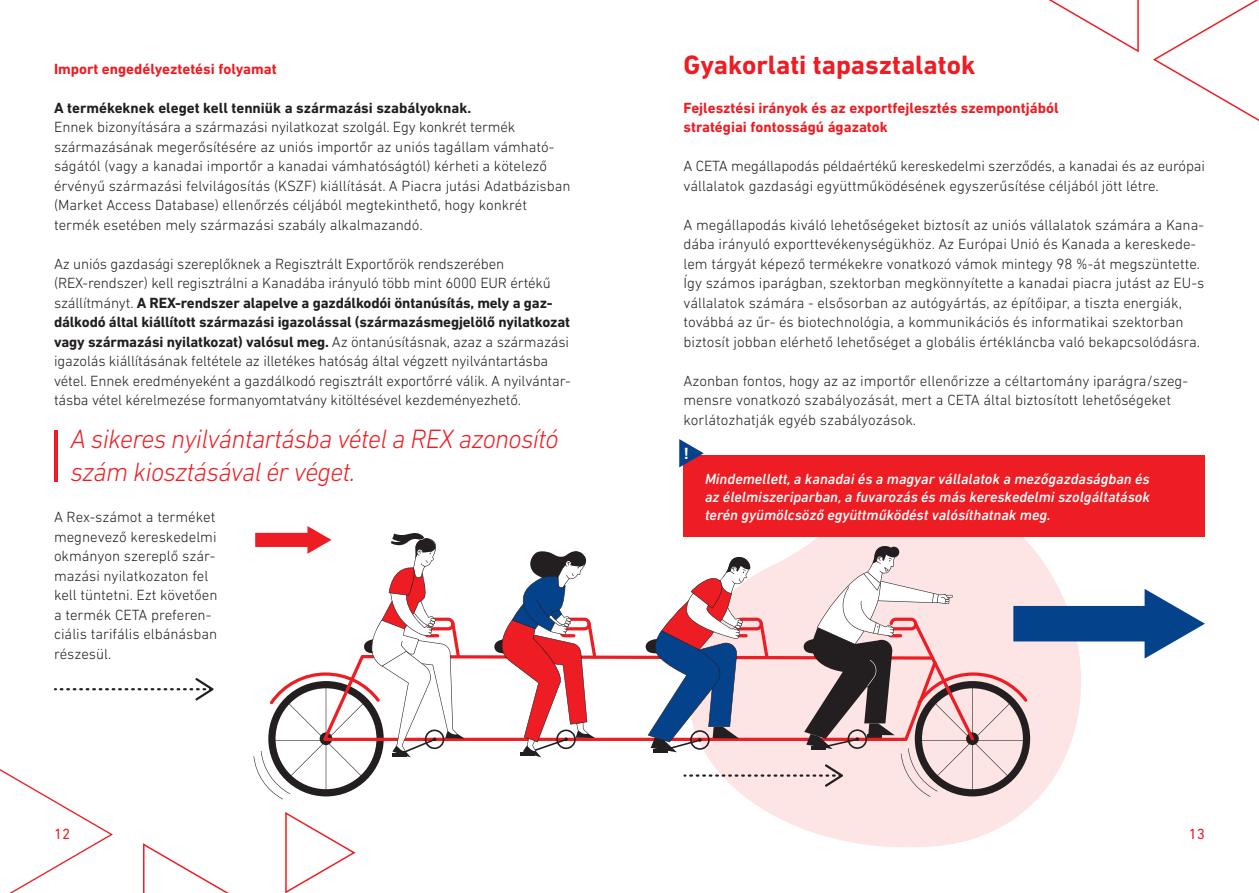
<style>
.page{position:relative;width:1259px;height:893px;background:#fff}
.page>*{position:absolute;margin:0;border:0;box-sizing:border-box;transform-origin:0 0}
.t1{font:italic 300 27px/33px "DIN Next LT Pro";letter-spacing:-.025em;color:#ee1d23}
.t2{font:700 27px "DIN Next LT Pro";color:#ee1d23}
.t3{font:700 16.5px "DIN Next LT Pro";color:#fff}
.t4{font:300 15px/19.5px "DIN Next LT Pro";color:#231f20}
.t5{font:italic 500 15px/18px "DIN Next LT Pro";color:#fff}
.t6{font:700 15px "DIN Next LT Pro";color:#ee1d23}
.t7{font:700 15px "DIN Next LT Pro";color:#231f20}
.t8{font:15px "DIN Next LT Pro";color:#ee1d23}
.s1{font-weight:700}
</style>
<div class="page">
<svg style="left:143px;top:843px;width:86px;height:50px"></svg>
<svg style="left:285px;top:812px;width:71px;height:81px"></svg>
<svg style="left:0;top:769px;width:113px;height:124px"></svg>
<svg style="left:746px;top:537px;width:293px;height:310px;fill:#fde4e5"></svg>
<svg style="left:465px;top:655px;width:180px;height:86px"></svg>
<svg style="left:490px;top:551px;width:106px;height:206px"></svg>
<svg style="left:1153px;top:0;width:106px;height:121px"></svg>
<svg style="left:1049px;top:0;width:90px;height:53px"></svg>
<div style="left:684px;top:456px;width:521px;height:81px;background:#ee1d23"></div>
<svg style="left:679px;top:439px;width:25px;height:28px"></svg>
<svg style="left:253px;top:526px;width:212px;height:273px"></svg>
<svg style="left:645px;top:543px;width:560px;height:254px"></svg>
<svg style="left:54px;top:678px;width:159px;height:22px"></svg>
<hr style="left:54px;top:430px;width:3px;height:51px;background:#ee1d23">
<p class="t6" style="left:54px;top:60px;width:224px">Import engedélyeztetési folyamat</p>
<p class="t2" style="left:683px;top:49px;width:293px">Gyakorlati tapasztalatok</p>
<p class="t7" style="left:54px;top:99px;width:419px">A termékeknek eleget kell tenniük a származási szabályoknak.</p>
<p class="t4" style="left:54px;top:117px;width:463px">Ennek bizonyítására a származási nyilatkozat szolgál. Egy konkrét termék</p>
<p class="t4" style="left:54px;top:136px;width:518px">származásának megerősítésére az uniós importőr az uniós tagállam vámható&shy;ságától (vagy a kanadai importőr a kanadai vámhatóságtól) kérheti a kötelező érvényű származási felvilágosítás (KSZF) kiállítását. A Piacra jutási Adatbázisban</p>
<p class="t4" style="left:54px;top:195px;width:475px">(Market Access Database) ellenőrzés céljából megtekinthető, hogy konkrét</p>
<p class="t4" style="left:54px;top:214px;width:370px">termék esetében mely származási szabály alkalmazandó.</p>
<p class="t4" style="left:54px;top:253px;width:518px">Az uniós gazdasági szereplőknek a Regisztrált Exportőrök rendszerében (REX-rendszer) kell regisztrálni a Kanadába irányuló több mint 6000 EUR értékű szállítmányt. <span class="s1">A REX-rendszer alapelve a gazdálkodói öntanúsítás, mely a gaz&shy;dálkodó által kiállított származási igazolással (származásmegjelölő nyilatkozat vagy származási nyilatkozat) valósul meg.</span> Az öntanúsításnak, azaz a származási igazolás kiállításának feltétele az illetékes hatóság által végzett nyilvántartásba vétel. Ennek eredményeként a gazdálkodó regisztrált exportőrré válik. A nyilvántar&shy;tásba vétel kérelmezése formanyomtatvány kitöltésével kezdeményezhető.</p>
<p class="t6" style="left:683px;top:99px;width:376px">Fejlesztési irányok és az exportfejlesztés szempontjából</p>
<p class="t6" style="left:683px;top:118px;width:206px">stratégiai fontosságú ágazatok</p>
<p class="t4" style="left:683px;top:156px;width:523px">A CETA megállapodás példaértékű kereskedelmi szerződés, a kanadai és az európai vállalatok gazdasági együttműködésének egyszerűsítése céljából jött létre.</p>
<p class="t4" style="left:683px;top:214px;width:522px">A megállapodás kiváló lehetőségeket biztosít az uniós vállalatok számára a Kana&shy;dába irányuló exporttevékenységükhöz. Az Európai Unió és Kanada a kereskede&shy;lem tárgyát képező termékekre vonatkozó vámok mintegy 98 %-át megszüntette.<br>Így számos iparágban, szektorban megkönnyítette a kanadai piacra jutást az EU-s vállalatok számára - elsősorban az autógyártás, az építőipar, a tiszta energiák, továbbá az űr- és biotechnológia, a kommunikációs és informatikai szektorban biztosít jobban elérhető lehetőséget a globális értékláncba való bekapcsolódásra.</p>
<p class="t4" style="left:683px;top:370px;width:506px">Azonban fontos, hogy az az importőr ellenőrizze a céltartomány iparágra/szeg&shy;mensre vonatkozó szabályozását, mert a CETA által biztosított lehetőségeket korlátozhatják egyéb szabályozások.</p>
<p class="t1" style="left:70px;top:422px;width:490px">A sikeres nyilvántartásba vétel a REX azonosító szám kiosztásával ér véget.</p>
<p class="t4" style="left:54px;top:507px;width:165px">A Rex-számot a terméket megnevező kereskedelmi okmányon szereplő szár&shy;mazási nyilatkozaton fel kell tüntetni. Ezt követően a termék CETA preferen&shy;ciális tarifális elbánásban részesül.</p>
<p class="t3" style="left:684px;top:443px;width:7px">!</p>
<p class="t5" style="left:705px;top:470px;width:446px">Mindemellett, a kanadai és a magyar vállalatok a mezőgazdaságban és</p>
<p class="t5" style="left:705px;top:488px;width:446px">az élelmiszeriparban, a fuvarozás és más kereskedelmi szolgáltatások terén gyümölcsöző együttműködést valósíthatnak meg.</p>
<p class="t8" style="left:54px;top:825px;width:18px">12</p>
<p class="t8" style="left:1188px;top:825px;width:18px">13</p>
</div>
